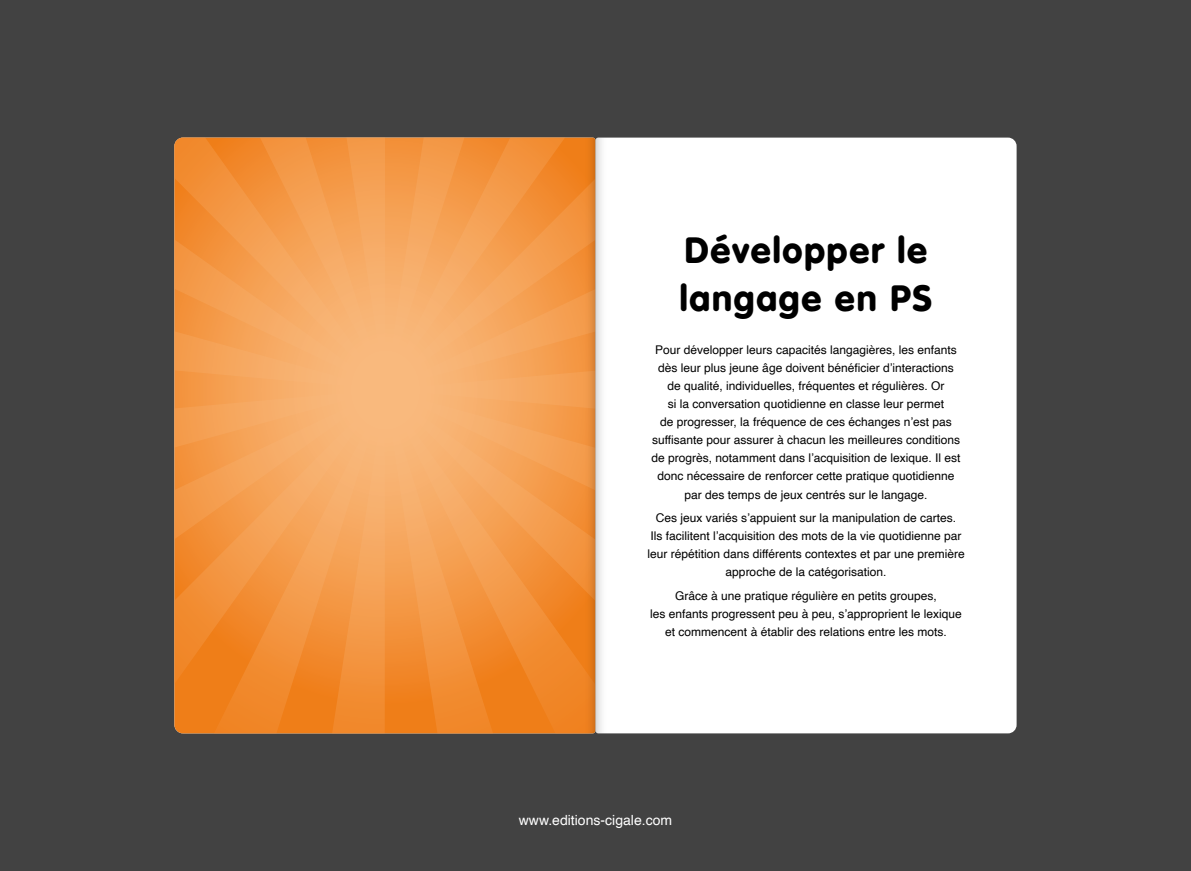
<style>
.page{position:relative;width:1191px;height:871px;background:#fff}
.page>*{position:absolute;margin:0;border:0;box-sizing:border-box;transform-origin:0 0}
.t1{font:900 36px/48px "VAG Rounded Std";letter-spacing:.05em;color:#000}
.t2{font:14px "Helvetica";color:#fff}
.t3{font:12px/18px "Helvetica";color:#000;text-align:center}
</style>
<div class="page">
<div style="left:0;top:0;width:1191px;height:870px;background:#424242"></div>
<svg style="left:174px;top:137px;width:421px;height:596px;background:#f39b4c"></svg>
<div style="left:595px;top:137px;width:421px;height:596px;background:#fff"></div>
<h1 class="t1" style="left:680px;top:227px;width:254px">Développer le langage en PS</h1>
<p class="t3" style="left:651px;top:341px;width:310px">Pour développer leurs capacités langagières, les enfants dès leur plus jeune âge doivent bénéficier d’interactions de qualité, individuelles, fréquentes et régulières. Or<br>si la conversation quotidienne en classe leur permet<br>de progresser, la fréquence de ces échanges n’est pas suffisante pour assurer à chacun les meilleures conditions de progrès, notamment dans l’acquisition de lexique. Il est donc nécessaire de renforcer cette pratique quotidienne par des temps de jeux centrés sur le langage.</p>
<p class="t3" style="left:647px;top:509px;width:319px">Ces jeux variés s’appuient sur la manipulation de cartes.<br>Ils facilitent l’acquisition des mots de la vie quotidienne par leur répétition dans différents contextes et par une première approche de la catégorisation.</p>
<p class="t3" style="left:650px;top:587px;width:313px">Grâce à une pratique régulière en petits groupes,<br>les enfants progressent peu à peu, s’approprient le lexique et commencent à établir des relations entre les mots.</p>
<p class="t2" style="left:519px;top:809px;width:155px">www.editions-cigale.com</p>
</div>
